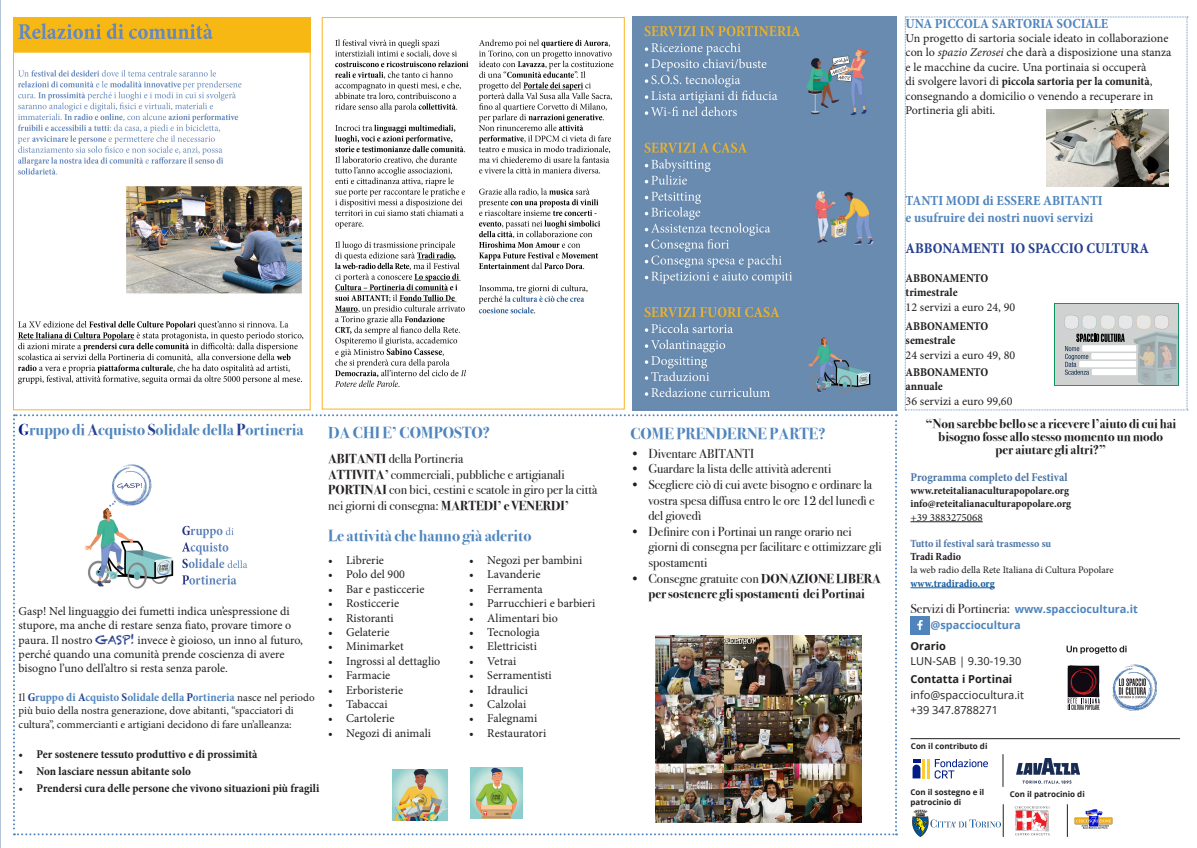
<style>
.page{position:relative;width:1197px;height:848px;background:#fff}
.page>*{position:absolute;margin:0;border:0;box-sizing:border-box;transform-origin:0 0}
.t1{font:700 16px "Bodoni Svty Two ITCTT";color:#4f85bd}
.t2{font:700 condensed 15px "Minion Pro";color:#253f8e}
.t3{font:700 condensed 14px "Minion Pro";color:#4f85bd}
.t4{font:13px/15.6px "Bodoni Svty Two ITCTT";color:#231f20}
.t5{font:700 13px/13px "Bodoni Svty Two ITCTT";color:#231f20;text-align:center}
.t6{font:12px/14.4px "Minion Pro";color:#231f20}
.t7{font:700 condensed 12px "Minion Pro";color:#231f20}
.t8{font:700 condensed 12px "Minion Pro";color:#4f85bd}
.t9{font:700 condensed 12px "Minion Pro";color:#4b75a6}
.t10{font:11px/13.2px "Minion Pro";color:#231f20}
.t11{font:700 condensed 11px "Minion Pro";color:#231f20}
.t12{font:700 11px "Open Sans";color:#4f85bd}
.t13{font:11px "Open Sans";color:#231f20}
.t14{font:700 condensed 11px "Minion Pro";letter-spacing:-.005em;color:#4b75a6}
.t15{font:700 11px "Open Sans";color:#231f20}
.t16{font:700 condensed 11px "Minion Pro";color:#175d9e}
.t17{font:10px "Minion Pro";color:#231f20}
.t18{font:700 8px "Open Sans";color:#231f20}
.s1{color:#001c88}
.s2{color:#253f8e}
.s3{font-family:"Chalkduster";color:#253f8e}
.s4{font-weight:400;font-stretch:normal;font-size:11px;color:#231f20}
.s5{font-weight:700}
.s6{font-style:italic}
.s7{font-weight:700;font-stretch:condensed}
.s8{font-weight:400}
.s9{font-family:"Bodoni Svty Two ITCTT";font-weight:400;font-size:13px;color:#231f20}
</style>
<div class="page">
<svg style="left:0;top:0;width:1px;height:848px"></svg>
<img style="left:15px;top:19px;width:293px;height:366px">
<div style="left:13px;top:17px;width:297px;height:393px;border:1px solid #f8b529"></div>
<hr style="left:910px;top:521px;width:72px;height:1px;background:#231f20">
<hr style="left:910px;top:587px;width:84px;height:1px;background:#175d9e">
<img style="left:335px;top:39px;width:279px;height:348px">
<div style="left:322px;top:17px;width:302px;height:392px;border:1px solid #f8b529"></div>
<img style="left:633px;top:17px;width:263px;height:393px">
<img style="left:1112px;top:664px;width:44px;height:47px">
<svg style="left:1099px;top:666px;width:1px;height:44px"></svg>
<svg style="left:1067px;top:665px;width:32px;height:45px"></svg>
<svg style="left:1066px;top:645px;width:60px;height:9px"></svg>
<hr style="left:922px;top:758px;width:3px;height:20px;background:#ffcd31">
<hr style="left:927px;top:758px;width:3px;height:20px;background:#ffcd31">
<svg style="left:912px;top:759px;width:8px;height:19px"></svg>
<svg style="left:934px;top:759px;width:53px;height:19px"></svg>
<img style="left:1016px;top:758px;width:63px;height:25px">
<img style="left:1014px;top:806px;width:36px;height:29px">
<img style="left:1074px;top:809px;width:39px;height:20px">
<img style="left:912px;top:809px;width:88px;height:27px">
<div style="left:910px;top:615px;width:19px;height:19px;background:#5084bd"></div>
<svg style="left:917px;top:620px;width:5px;height:10px"></svg>
<hr style="left:910px;top:738px;width:269px;height:1px;background:#231f20">
<hr style="left:1002px;top:754px;width:1px;height:32px;background:#231f20">
<hr style="left:1066px;top:804px;width:1px;height:33px;background:#231f20">
<hr style="left:1002px;top:804px;width:1px;height:33px;background:#231f20">
<svg style="left:904px;top:17px;width:283px;height:393px"></svg>
<img style="left:1132px;top:329px;width:44px;height:55px">
<div style="left:1054px;top:303px;width:124px;height:83px;border:1px solid #00a54f"></div>
<svg style="left:13px;top:414px;width:883px;height:421px"></svg>
<img style="left:1045px;top:109px;width:123px;height:77px">
<p class="t1" style="left:19px;top:416px;width:286px"><span class="s1">G</span>ruppo di <span class="s2">A</span>cquisto <span class="s2">S</span>olidale della <span class="s2">P</span>ortineria</p>
<p class="t6" style="left:19px;top:604px;width:286px">Gasp! Nel linguaggio dei fumetti indica un’espressione di stupore, ma anche di restare senza fiato, provare timore o paura. Il nostro <span class="s3">GASP!</span> invece è gioioso, un inno al futuro, perché quando una comunità prende coscienza di avere bisogno l’uno dell’altro si resta senza parole.</p>
<p class="t8" style="left:19px;top:689px;width:297px"><span class="s4">Il</span> <span class="s2">G</span>ruppo di <span class="s2">A</span>cquisto <span class="s2">S</span>olidale della <span class="s2">P</span>ortineria <span class="s4">nasce nel periodo</span></p>
<p class="t10" style="left:19px;top:704px;width:276px">più buio della nostra generazione, dove abitanti, “spacciatori di cultura”, commercianti e artigiani decidono di fare un’alleanza:</p>
<p class="t7" style="left:19px;top:745px;width:240px">• Per sostenere tessuto produttivo e di prossimità</p>
<p class="t7" style="left:19px;top:762px;width:174px">• Non lasciare nessun abitante solo</p>
<p class="t7" style="left:19px;top:779px;width:302px">• Prendersi cura delle persone che vivono situazioni più fragili</p>
<p class="t1" style="left:328px;top:419px;width:163px">DA CHI E’ COMPOSTO?</p>
<p class="t4" style="left:328px;top:449px;width:136px"><span class="s5">ABITANTI</span> della Portineria</p>
<p class="t4" style="left:328px;top:465px;width:238px"><span class="s5">ATTIVITA’</span> commerciali, pubbliche e artigianali</p>
<p class="t4" style="left:328px;top:481px;width:270px"><span class="s5">PORTINAI</span> con bici, cestini e scatole in giro per la città</p>
<p class="t4" style="left:328px;top:496px;width:242px">nei giorni di consegna: <span class="s5">MARTEDI’ e VENERDI’</span></p>
<p class="t1" style="left:328px;top:522px;width:205px">Le attività che hanno già aderito</p>
<p class="t6" style="left:328px;top:553px;width:57px">• Librerie</p>
<p class="t6" style="left:328px;top:567px;width:78px">• Polo del 900</p>
<p class="t6" style="left:328px;top:581px;width:98px">• Bar e pasticcerie</p>
<p class="t6" style="left:328px;top:596px;width:72px">• Rosticcerie</p>
<p class="t6" style="left:328px;top:610px;width:67px">• Ristoranti</p>
<p class="t6" style="left:328px;top:625px;width:63px">• Gelaterie</p>
<p class="t6" style="left:328px;top:639px;width:77px">• Minimarket</p>
<p class="t6" style="left:328px;top:653px;width:114px">• Ingrossi al dettaglio</p>
<p class="t6" style="left:328px;top:668px;width:64px">• Farmacie</p>
<p class="t6" style="left:328px;top:682px;width:77px">• Erboristerie</p>
<p class="t6" style="left:328px;top:697px;width:61px">• Tabaccai</p>
<p class="t6" style="left:328px;top:711px;width:68px">• Cartolerie</p>
<p class="t6" style="left:328px;top:725px;width:104px">• Negozi di animali</p>
<p class="t6" style="left:469px;top:553px;width:114px">• Negozi per bambini</p>
<p class="t6" style="left:469px;top:567px;width:73px">• Lavanderie</p>
<p class="t6" style="left:469px;top:581px;width:75px">• Ferramenta</p>
<p class="t6" style="left:469px;top:596px;width:127px">• Parrucchieri e barbieri</p>
<p class="t6" style="left:469px;top:610px;width:90px">• Alimentari bio</p>
<p class="t6" style="left:469px;top:625px;width:72px">• Tecnologia</p>
<p class="t6" style="left:469px;top:639px;width:69px">• Elettricisti</p>
<p class="t6" style="left:469px;top:653px;width:48px">• Vetrai</p>
<p class="t6" style="left:469px;top:668px;width:84px">• Serramentisti</p>
<p class="t6" style="left:469px;top:682px;width:60px">• Idraulici</p>
<p class="t6" style="left:469px;top:697px;width:58px">• Calzolai</p>
<p class="t6" style="left:469px;top:711px;width:69px">• Falegnami</p>
<p class="t6" style="left:469px;top:725px;width:78px">• Restauratori</p>
<p class="t3" style="left:905px;top:13px;width:204px">UNA PICCOLA SARTORIA SOCIALE</p>
<p class="t6" style="left:905px;top:31px;width:267px">Un progetto di sartoria sociale ideato in collaborazione con lo <span class="s6">spazio Zerosei</span> che darà a disposizione una stanza e le macchine da cucire. Una portinaia si occuperà<br>di svolgere lavori di <span class="s7">piccola sartoria per la comunità</span>, consegnando a domicilio o venendo a recuperare in Portineria gli abiti.</p>
<p class="t1" style="left:630px;top:420px;width:197px">COME PRENDERNE PARTE?</p>
<p class="t4" style="left:630px;top:444px;width:125px">• Diventare ABITANTI</p>
<p class="t4" style="left:630px;top:460px;width:202px">• Guardare la lista delle attività aderenti</p>
<p class="t4" style="left:648px;top:475px;width:228px;text-indent:-18px">• Scegliere ciò di cui avete bisogno e ordinare la vostra spesa diffusa entro le ore 12 del lunedì e del giovedì</p>
<p class="t4" style="left:648px;top:522px;width:235px;text-indent:-18px">• Definire con i Portinai un range orario nei giorni di consegna per facilitare e ottimizzare gli spostamenti</p>
<p class="t5" style="left:630px;top:569px;width:252px;line-height:15.6px"><span class="s8">• Consegne gratuite con</span> DONAZIONE LIBERA per sostenere gli spostamenti dei Portinai</p>
<p class="t3" style="left:905px;top:191px;width:199px">TANTI MODI di ESSERE ABITANTI</p>
<p class="t3" style="left:905px;top:208px;width:189px">e usufruire dei nostri nuovi servizi</p>
<p class="t2" style="left:905px;top:238px;width:245px">ABBONAMENTI IO SPACCIO CULTURA</p>
<p class="t7" style="left:905px;top:270px;width:84px">ABBONAMENTO</p>
<p class="t7" style="left:905px;top:284px;width:54px">trimestrale</p>
<p class="t6" style="left:905px;top:300px;width:111px">12 servizi a euro 24, 90</p>
<p class="t7" style="left:905px;top:318px;width:84px">ABBONAMENTO</p>
<p class="t7" style="left:905px;top:332px;width:51px">semestrale</p>
<p class="t6" style="left:905px;top:348px;width:111px">24 servizi a euro 49, 80</p>
<p class="t7" style="left:905px;top:363px;width:84px">ABBONAMENTO</p>
<p class="t7" style="left:905px;top:378px;width:39px">annuale</p>
<p class="t6" style="left:905px;top:393px;width:108px">36 servizi a euro 99,60</p>
<p class="t5" style="left:925px;top:415px;width:252px">“Non sarebbe bello se a ricevere l’aiuto di cui hai bisogno fosse allo stesso momento un modo</p>
<p class="t5" style="left:995px;top:441px;width:112px">per aiutare gli altri?”</p>
<p class="t9" style="left:910px;top:469px;width:158px">Programma completo del Festival</p>
<p class="t11" style="left:910px;top:483px;width:160px">www.reteitalianaculturapopolare.org</p>
<p class="t11" style="left:910px;top:496px;width:162px">info@reteitalianaculturapopolare.org</p>
<p class="t10" style="left:910px;top:510px;width:74px">+39 3883275068</p>
<p class="t14" style="left:910px;top:536px;width:142px">Tutto il festival sarà trasmesso su</p>
<p class="t11" style="left:910px;top:549px;width:52px">Tradi Radio</p>
<p class="t17" style="left:910px;top:563px;width:204px">la web radio della Rete Italiana di Cultura Popolare</p>
<p class="t16" style="left:910px;top:575px;width:86px">www.tradiradio.org</p>
<p class="t12" style="left:910px;top:601px;width:229px"><span class="s9">Servizi di Portineria:</span> www.spacciocultura.it</p>
<p class="t12" style="left:930px;top:616px;width:92px">@spacciocultura</p>
<p class="t15" style="left:910px;top:637px;width:37px">Orario</p>
<p class="t13" style="left:910px;top:653px;width:112px">LUN-SAB | 9.30-19.30</p>
<p class="t15" style="left:910px;top:671px;width:103px">Contatta i Portinai</p>
<p class="t13" style="left:910px;top:687px;width:115px">info@spacciocultura.it</p>
<p class="t13" style="left:910px;top:702px;width:89px">+39 347.8788271</p>
<p class="t18" style="left:910px;top:740px;width:78px">Con il contributo di</p>
<p class="t18" style="left:910px;top:786px;width:75px">Con il sostegno e il</p>
<p class="t18" style="left:910px;top:796px;width:52px">patrocinio di</p>
<p class="t18" style="left:1009px;top:788px;width:77px">Con il patrocinio di</p>
</div>
